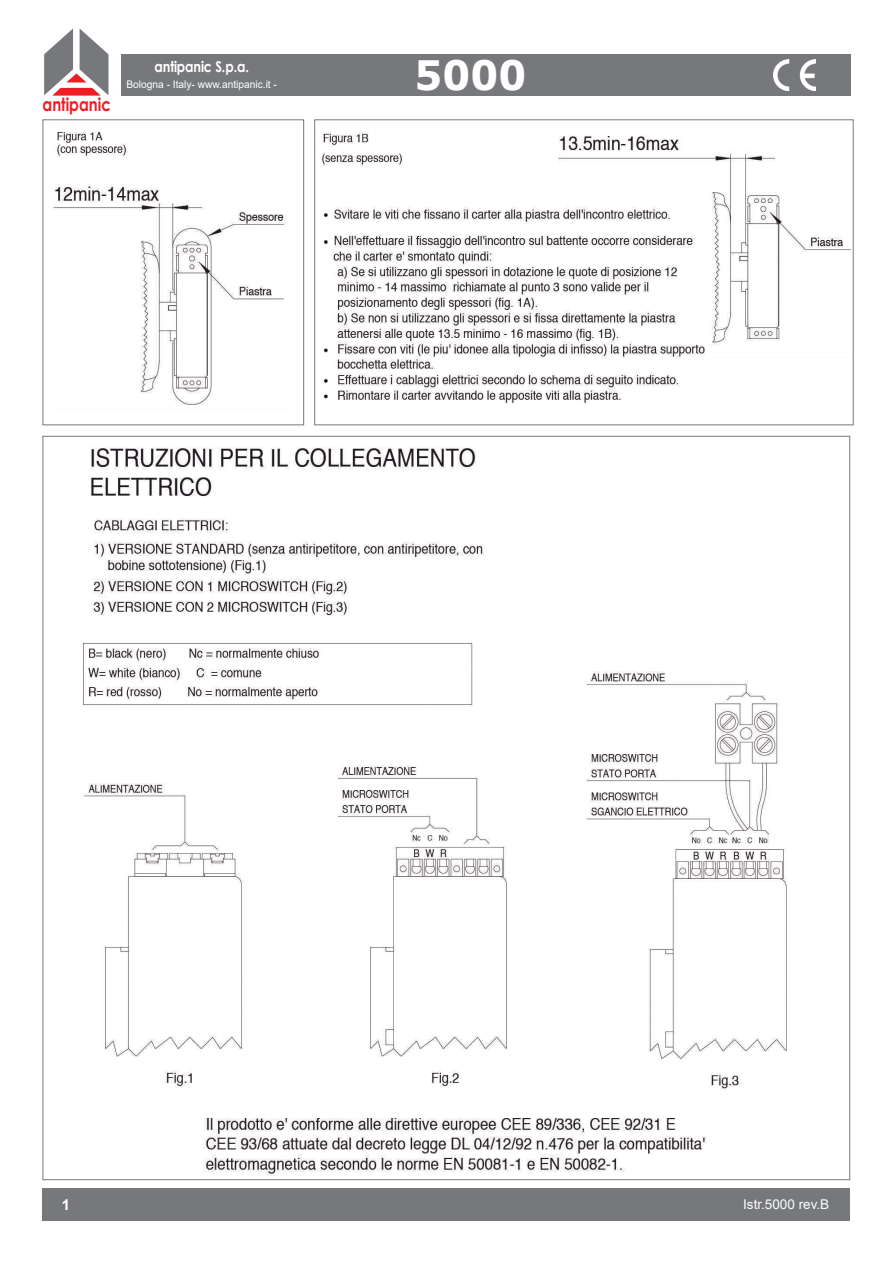
<style>
.page{position:relative;width:893px;height:1263px;background:#fff}
.page>*{position:absolute;margin:0;border:0;box-sizing:border-box;transform-origin:0 0}
.t1{font:700 40.5px "Verdana";color:#fff}
.t2{font:700 18.3px "Century Gothic";color:#ee1d23;scale:.81 1}
.t3{font:700 15px "Century Gothic";letter-spacing:-.01em;color:#fff;scale:.85 1}
.t4{font:700 15px "Arial";color:#fff}
.t5{font:13.5px "Arial";color:#fff}
.t6{font:10.5px "Arial";color:#fff}
</style>
<div class="page">
<div style="left:43px;top:1188px;width:807px;height:32px;background:#76787b"></div>
<div style="left:121px;top:54px;width:729px;height:42px;background:#76787b"></div>
<svg style="left:44px;top:28px;width:64px;height:68px"></svg>
<img style="left:774px;top:60px;width:41px;height:30px">
<div style="left:43px;top:119px;width:261px;height:306px;border:1px solid #76787b"></div>
<div style="left:314px;top:119px;width:539px;height:306px;border:1px solid #76787b"></div>
<img style="left:57px;top:132px;width:70px;height:25px">
<img style="left:558px;top:135px;width:292px;height:210px">
<img style="left:82px;top:642px;width:425px;height:445px">
<img style="left:586px;top:671px;width:201px;height:419px">
<img style="left:90px;top:447px;width:394px;height:169px">
<img style="left:203px;top:1118px;width:503px;height:58px">
<img style="left:323px;top:203px;width:386px;height:200px">
<img style="left:322px;top:132px;width:80px;height:34px">
<img style="left:54px;top:184px;width:232px;height:221px">
<h2 class="t2" style="left:43px;top:91px;width:86px">antipanic</h2>
<h3 class="t3" style="left:155px;top:55px;width:113px">antipanic S.p.a.</h3>
<p class="t6" style="left:126px;top:77px;width:152px">Bologna - Italy- www.antipanic.it -</p>
<h1 class="t1" style="left:415px;top:47px;width:113px">5000</h1>
<h3 class="t4" style="left:62px;top:1194px;width:10px">1</h3>
<p class="t5" style="left:743px;top:1195px;width:88px">Istr.5000 rev.B</p>
</div>
